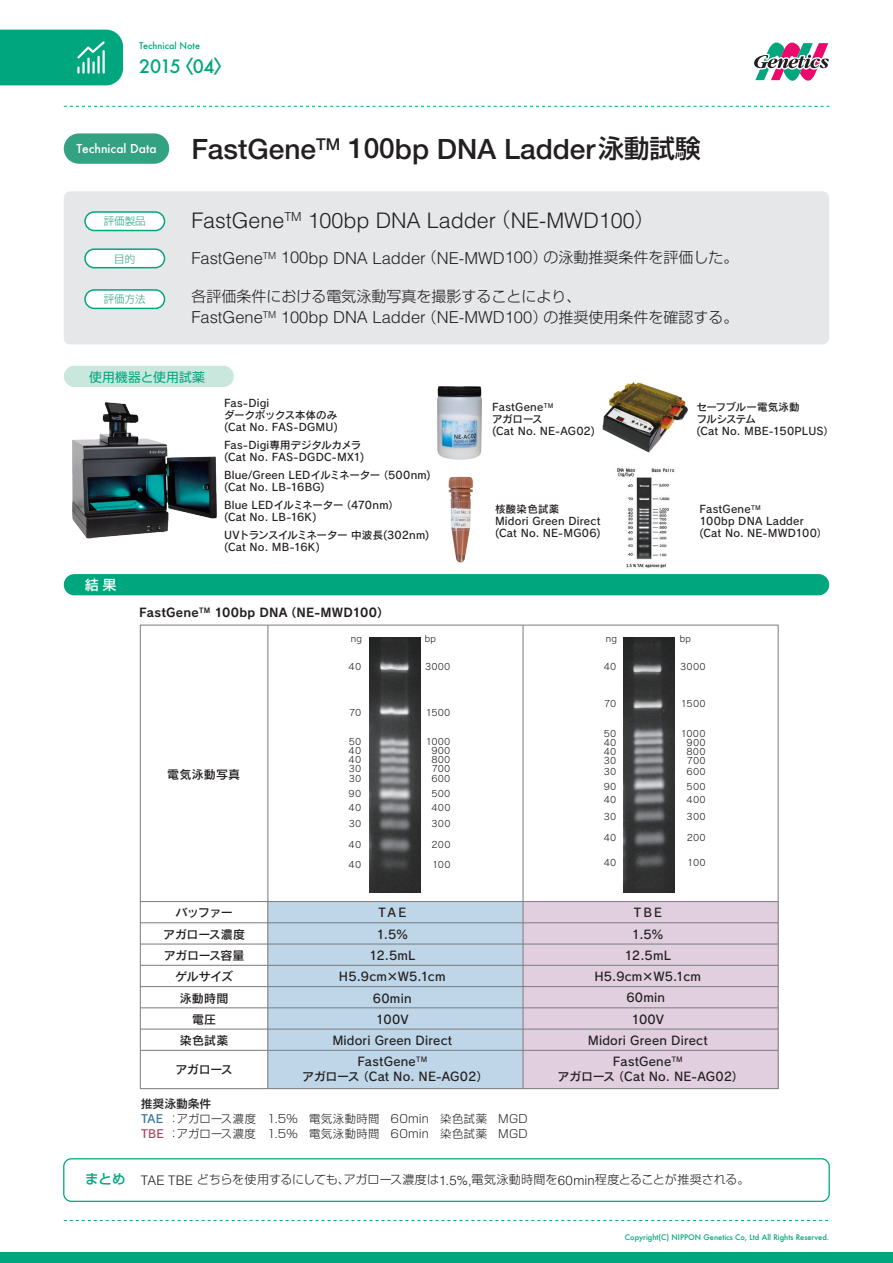
<style>
.page{position:relative;width:893px;height:1263px;background:#fff}
.page>*{position:absolute;margin:0;border:0;box-sizing:border-box;transform-origin:0 0}
.t1{font:500 28.05px "Helvetica Neue";color:#231f20}
.t2{font:300 21.45px "Helvetica";color:#231f20}
.t3{font:500 18px "Futura";letter-spacing:-.045em;color:#00a77e}
.t4{font:300 16.5px "Helvetica";color:#231f20}
.t5{font:300 15px "Shin Go Pro";color:#231f20}
.t6{font:500 13.5px "Shin Go Pro";color:#fff}
.t7{font:12.75px "Shin Go Pro";letter-spacing:.02em;color:#00a77e}
.t8{font:12px/21.3px "Rodin CID DB";letter-spacing:.015em;color:#231f20;text-align:center}
.t9{font:300 12px "Shin Go Pro";color:#231f20}
.t10{font:12px/21.3px "Rodin CID DB";letter-spacing:-.02em;color:#231f20;text-align:center}
.t11{font:12px "Rodin CID B";letter-spacing:.015em;color:#231f20}
.t12{font:500 12px "Futura";color:#fff}
.t13{font:300 11.25px/15px "Shin Go Pro";letter-spacing:.03em;color:#231f20}
.t14{font:10.5px/12px "Rodin CID DB";letter-spacing:.02em;color:#231f20}
.t15{font:10.5px/12px "Rodin CID DB";color:#231f20}
.t16{font:300 10.5px "Shin Go Pro";color:#33a282}
.t17{font:9px/9px "Rodin CID M";letter-spacing:.03em;color:#231f20}
.t18{font:500 9px "Futura";color:#00a77e}
.t19{font:500 7.5px "Futura";color:#00a77e}
.s1{font-family:"Shin Go Pro"}
.s2{font-family:"Shin Go Pro";font-size:25.5px}
.s3{font-family:"Shin Go Pro";font-size:19.5px}
.s4{font-family:"Shin Go Pro";font-size:15px}
.s5{font-weight:500}
.s6{font-family:"Rodin CID DB";font-weight:400;color:#30719f}
.s7{font-family:"Rodin CID DB";font-weight:400;color:#b23e5c}
.s8{font-weight:500;font-size:13.5px;color:#00a77e}
.s9{font-family:"Helvetica";font-size:13.2px}
</style>
<div class="page">
<svg style="left:64px;top:1220px;width:765px;height:1px"></svg>
<svg style="left:64px;top:106px;width:765px;height:1px"></svg>
<div style="left:0;top:1252px;width:893px;height:11px;background:#00a77e"></div>
<div style="left:64px;top:133px;width:105px;height:31px;background:#33a282;border-radius:15px"></div>
<svg style="left:0;top:30px;width:123px;height:55px;background:#0eab85"></svg>
<svg style="left:754px;top:42px;width:75px;height:39px"></svg>
<div style="left:64px;top:191px;width:765px;height:153px;background:#e6e7e9;border-radius:6px"></div>
<div style="left:85px;top:212px;width:80px;height:18px;background:#fff;border-radius:9px"></div>
<div style="left:84px;top:211px;width:81px;height:20px;border:2px solid #00a77e;border-radius:9px"></div>
<div style="left:85px;top:249px;width:80px;height:19px;background:#fff;border-radius:9px"></div>
<div style="left:84px;top:248px;width:81px;height:20px;border:2px solid #00a77e;border-radius:9px"></div>
<div style="left:85px;top:290px;width:80px;height:18px;background:#fff;border-radius:9px"></div>
<div style="left:84px;top:289px;width:81px;height:20px;border:2px solid #00a77e;border-radius:9px"></div>
<div style="left:64px;top:574px;width:765px;height:21px;background:#00a77e;border-radius:11px"></div>
<div style="left:268px;top:902px;width:255px;height:187px;background:#bed6e8"></div>
<div style="left:523px;top:902px;width:255px;height:187px;background:#e1cfdf"></div>
<div style="left:64px;top:366px;width:170px;height:21px;background:#cae7de;border-radius:11px"></div>
<hr style="left:140px;top:901px;width:638px;height:1px;background:#808285">
<hr style="left:140px;top:922px;width:638px;height:1px;background:#808285">
<hr style="left:140px;top:943px;width:638px;height:1px;background:#808285">
<hr style="left:140px;top:965px;width:638px;height:1px;background:#808285">
<hr style="left:140px;top:986px;width:638px;height:1px;background:#808285">
<hr style="left:140px;top:1007px;width:638px;height:1px;background:#808285">
<hr style="left:140px;top:1028px;width:638px;height:2px;background:#808285">
<hr style="left:140px;top:1050px;width:638px;height:1px;background:#808285">
<hr style="left:522px;top:625px;width:2px;height:463px;background:#808285">
<hr style="left:267px;top:625px;width:1px;height:463px;background:#808285">
<img style="left:617px;top:468px;width:58px;height:100px">
<img style="left:370px;top:638px;width:51px;height:255px">
<img style="left:624px;top:638px;width:51px;height:255px">
<img style="left:602px;top:381px;width:86px;height:72px">
<img style="left:449px;top:477px;width:24px;height:85px">
<img style="left:437px;top:386px;width:45px;height:74px">
<img style="left:72px;top:402px;width:145px;height:137px">
<div style="left:63px;top:1158px;width:767px;height:44px;border:1px solid #00a77e;border-radius:8px"></div>
<p class="t18" style="left:139px;top:39px;width:62px">Technical Note</p>
<h3 class="t3" style="left:139px;top:54px;width:94px">2015<span class="s1">〈</span>04<span class="s1">〉</span></h3>
<p class="t12" style="left:76px;top:140px;width:82px">Technical Data</p>
<p class="t16" style="left:104px;top:212px;width:43px">評価製品</p>
<p class="t16" style="left:114px;top:250px;width:22px">目的</p>
<h1 class="t1" style="left:191px;top:132px;width:511px">FastGene<sup>TM</sup> 100bp DNA Ladder<span class="s2">泳動試験</span></h1>
<h2 class="t2" style="left:191px;top:207px;width:464px">FastGene<sup>TM</sup> 100bp DNA Ladder<span class="s3">（</span>NE-MWD100<span class="s3">）</span></h2>
<h3 class="t4" style="left:191px;top:248px;width:549px">FastGene<sup>TM</sup> 100bp DNA Ladder<span class="s4">（</span>NE-MWD100<span class="s4">）の泳動推奨条件を評価した。</span></h3>
<p class="t16" style="left:104px;top:291px;width:43px">評価方法</p>
<h3 class="t5" style="left:191px;top:284px;width:392px">各評価条件における電気泳動写真を撮影することにより、</h3>
<h3 class="t4" style="left:191px;top:307px;width:549px">FastGene<sup>TM</sup> 100bp DNA Ladder<span class="s4">（</span>NE-MWD100<span class="s4">）の推奨使用条件を確認する。</span></h3>
<p class="t7" style="left:89px;top:366px;width:117px">使用機器と使用試薬</p>
<p class="t6" style="left:85px;top:574px;width:33px">結果</p>
<p class="t14" style="left:224px;top:397px;width:115px">Fas-Digi<br>ダークボックス本体のみ(Cat No. FAS-DGMU)</p>
<p class="t14" style="left:224px;top:439px;width:142px">Fas-Digi専用デジタルカメラ(Cat No. FAS-DGDC-MX1)</p>
<p class="t14" style="left:224px;top:469px;width:208px">Blue/Green LEDイルミネーター（500nm) (Cat No. LB-16BG)</p>
<p class="t14" style="left:224px;top:499px;width:176px">Blue LEDイルミネーター（470nm）(Cat No. LB-16K)</p>
<p class="t15" style="left:224px;top:529px;width:207px">UVトランスイルミネーター 中波長(302nm) (Cat No. MB-16K)</p>
<p class="t11" style="left:139px;top:605px;width:251px">FastGene<sup>TM</sup> 100bp DNA（NE-MWD100）</p>
<p class="t14" style="left:492px;top:401px;width:104px">FastGene<sup>TM<br></sup>アガロース｠<br>(Cat No. NE-AG02)</p>
<p class="t14" style="left:495px;top:503px;width:107px">核酸染色試薬<br>Midori Green Direct (Cat No. NE-MG06)</p>
<p class="t14" style="left:696px;top:401px;width:139px">セーフブルー電気泳動<br>フルシステム<br>(Cat No. MBE-150PLUS）</p>
<p class="t14" style="left:699px;top:503px;width:129px">FastGene<sup>TM<br></sup>100bp DNA Ladder (Cat No. NE-MWD100）</p>
<p class="t8" style="left:167px;top:763px;width:75px">電気泳動写真</p>
<p class="t10" style="left:163px;top:902px;width:83px">バッファー<br>アガロース濃度アガロース容量ゲルサイズ<br>泳動時間<br>電圧<br>染色試薬</p>
<p class="t8" style="left:175px;top:1058px;width:59px">アガロース</p>
<p class="t17" style="left:425px;top:634px;width:13px">bp</p>
<p class="t17" style="left:351px;top:634px;width:13px">ng</p>
<p class="t17" style="left:606px;top:634px;width:13px">ng</p>
<p class="t17" style="left:680px;top:634px;width:13px">bp</p>
<p class="t17" style="left:680px;top:662px;width:27px">3000</p>
<p class="t17" style="left:681px;top:699px;width:26px">1500</p>
<p class="t17" style="left:686px;top:729px;width:21px;text-align:justify;text-indent:-6px">1000<br>900<br>800<br>700</p>
<p class="t17" style="left:687px;top:764px;width:21px;line-height:15px">600<br>500</p>
<p class="t17" style="left:686px;top:791px;width:21px;line-height:16.5px">400<br>300</p>
<p class="t17" style="left:687px;top:833px;width:20px">200</p>
<p class="t17" style="left:687px;top:858px;width:20px">100</p>
<p class="t17" style="left:425px;top:662px;width:27px">3000</p>
<p class="t17" style="left:426px;top:708px;width:26px">1500</p>
<p class="t17" style="left:431px;top:737px;width:21px;text-align:justify;text-indent:-6px">1000<br>900<br>800<br>700</p>
<p class="t17" style="left:431px;top:771px;width:21px;line-height:15px">600<br>500</p>
<p class="t17" style="left:431px;top:799px;width:21px;line-height:16.5px">400<br>300</p>
<p class="t17" style="left:432px;top:835px;width:20px;line-height:19.5px">200<br>100</p>
<p class="t17" style="left:349px;top:662px;width:14px">40</p>
<p class="t17" style="left:349px;top:708px;width:14px">70</p>
<p class="t17" style="left:349px;top:737px;width:14px;text-align:justify">50<br>40<br>40<br>30</p>
<p class="t17" style="left:349px;top:771px;width:14px;line-height:15px">30<br>90</p>
<p class="t17" style="left:349px;top:799px;width:14px;line-height:16.5px">40<br>30</p>
<p class="t17" style="left:349px;top:835px;width:14px;line-height:19.5px">40<br>40</p>
<p class="t17" style="left:604px;top:662px;width:14px">40</p>
<p class="t17" style="left:604px;top:699px;width:14px">70</p>
<p class="t17" style="left:604px;top:729px;width:14px;text-align:justify">50<br>40<br>40<br>30</p>
<p class="t17" style="left:604px;top:764px;width:14px;line-height:15px">30<br>90</p>
<p class="t17" style="left:604px;top:791px;width:14px;line-height:16.5px">40<br>30</p>
<p class="t17" style="left:604px;top:833px;width:14px">40</p>
<p class="t17" style="left:604px;top:858px;width:14px">40</p>
<p class="t8" style="left:332px;top:902px;width:121px">ＴＡＥ<br>1.5%<br>12.5mL<br>H5.9cm×W5.1cm<br>60min<br>100V<br>Midori Green Direct<br>FastGene<sup>TM</sup></p>
<p class="t8" style="left:302px;top:1066px;width:188px">アガロース（Cat No. NE-AG02）</p>
<p class="t8" style="left:588px;top:902px;width:121px">ＴＢＥ<br>1.5%<br>12.5mL<br>H5.9cm×W5.1cm<br>60min<br>100V<br>Midori Green Direct<br>FastGene<sup>TM</sup></p>
<p class="t8" style="left:558px;top:1065px;width:188px">アガロース（Cat No. NE-AG02）</p>
<p class="t13" style="left:141px;top:1095px;width:388px"><span class="s5">推奨泳動条件<br></span><span class="s6">TAE</span> ：アガロース濃度　1.5%　電気泳動時間　60min　染色試薬　MGD<br><span class="s7">TBE</span> ：アガロース濃度　1.5%　電気泳動時間　60min　染色試薬　MGD</p>
<p class="t9" style="left:85px;top:1170px;width:666px"><span class="s8">まとめ</span> <span class="s9">TAE TBE</span> どちらを使用するにしても、アガロース濃度は<span class="s9">1.5%,</span>電気泳動時間を<span class="s9">60min</span>程度とることが推奨される。</p>
<p class="t19" style="left:625px;top:1232px;width:206px">Copyright(C) NIPPON Genetics Co, Ltd All Rights Reserved.</p>
</div>
